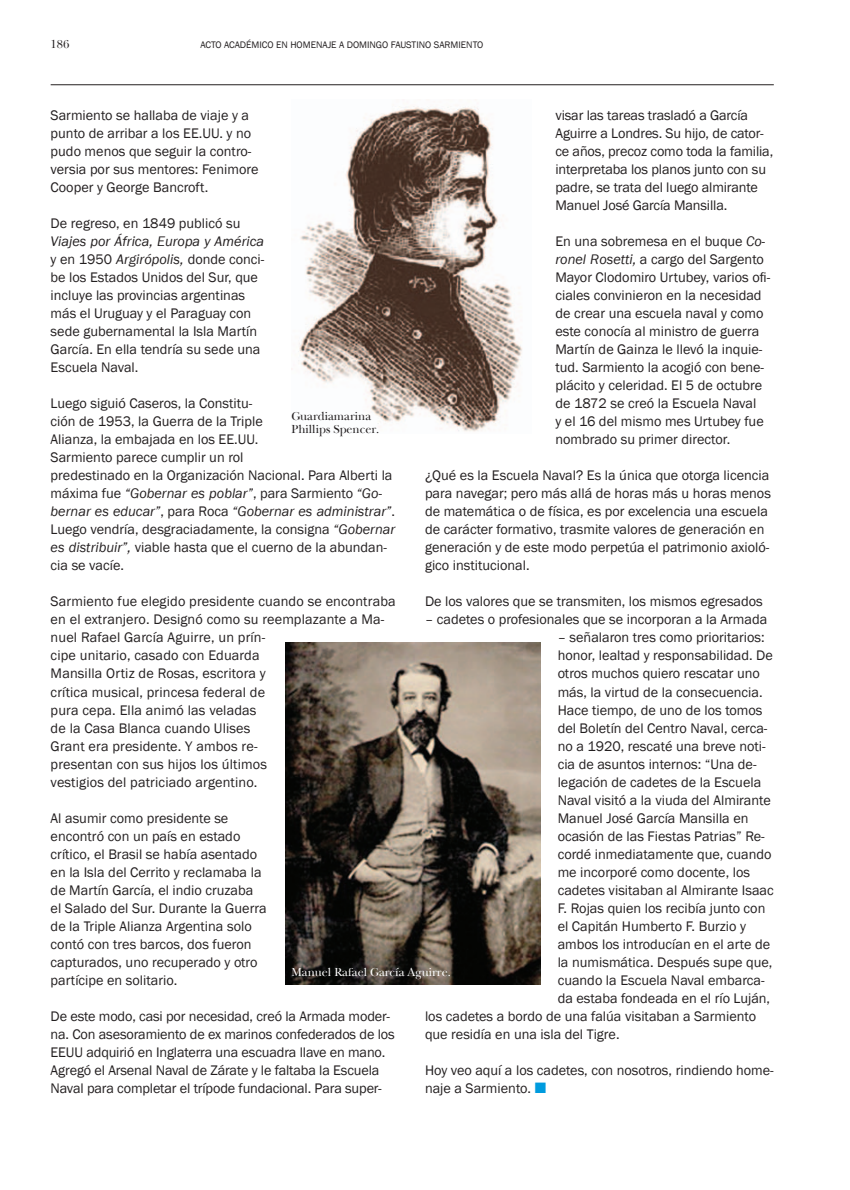
<style>
.page{position:relative;width:850px;height:1190px;background:#fff}
.page>*{position:absolute;margin:0;border:0;box-sizing:border-box;transform-origin:0 0}
.t1{font:14.25px/18px "Franklin Gothic";color:#231f20}
.t2{font:12px/13.5px "New Baskerville";color:#231f20}
.t3{font:12px "New Baskerville";color:#fff}
.t4{font:9.75px "Franklin Gothic";color:#231f20}
.s1{font-style:italic}
.s2{color:#009bde}
</style>
<div class="page">
<hr style="left:51px;top:84px;width:722px;height:1px;background:#231f20">
<img style="left:291px;top:106px;width:232px;height:326px">
<img style="left:285px;top:642px;width:255px;height:342px">
<p class="t2" style="left:51px;top:38px;width:20px">186</p>
<p class="t4" style="left:200px;top:39px;width:284px">ACTO ACADÉMICO EN HOMENAJE A DOMINGO FAUSTINO SARMIENTO</p>
<p class="t1" style="left:555px;top:107px;width:219px">visar las tareas trasladó a García Aguirre a Londres. Su hijo, de cator&shy;ce años, precoz como toda la familia, interpretaba los planos junto con su padre, se trata del luego almirante Manuel José García Mansilla.</p>
<p class="t1" style="left:555px;top:233px;width:216px">En una sobremesa en el buque <span class="s1">Co&shy;ronel Rosetti,</span> a cargo del Sargento Mayor Clodomiro Urtubey, varios ofi&shy;ciales convinieron en la necesidad de crear una escuela naval y como este conocía al ministro de guerra Martín de Gainza le llevó la inquie&shy;tud. Sarmiento la acogió con bene&shy;plácito y celeridad. El 5 de octubre de 1872 se creó la Escuela Naval<br>y el 16 del mismo mes Urtubey fue nombrado su primer director.</p>
<p class="t1" style="left:425px;top:467px;width:347px">¿Qué es la Escuela Naval? Es la única que otorga licencia para navegar; pero más allá de horas más u horas menos de matemática o de física, es por excelencia una escuela de carácter formativo, trasmite valores de generación en generación y de este modo perpetúa el patrimonio axioló&shy;gico institucional.</p>
<p class="t1" style="left:425px;top:593px;width:339px">De los valores que se transmiten, los mismos egresados</p>
<p class="t1" style="left:425px;top:611px;width:344px">– cadetes o profesionales que se incorporan a la Armada</p>
<p class="t1" style="left:557px;top:629px;width:208px">– señalaron tres como prioritarios:</p>
<p class="t1" style="left:557px;top:647px;width:217px">honor, lealtad y responsabilidad. De</p>
<p class="t1" style="left:557px;top:665px;width:204px">otros muchos quiero rescatar uno</p>
<p class="t1" style="left:557px;top:683px;width:206px">más, la virtud de la consecuencia.</p>
<p class="t1" style="left:557px;top:701px;width:206px">Hace tiempo, de uno de los tomos</p>
<p class="t1" style="left:557px;top:719px;width:211px">del Boletín del Centro Naval, cerca-</p>
<p class="t1" style="left:557px;top:737px;width:209px">no a 1920, rescaté una breve noti-</p>
<p class="t1" style="left:557px;top:755px;width:200px">cia de asuntos internos: “Una de-</p>
<p class="t1" style="left:557px;top:773px;width:205px">legación de cadetes de la Escuela</p>
<p class="t1" style="left:557px;top:791px;width:215px">Naval visitó a la viuda del Almirante</p>
<p class="t1" style="left:557px;top:809px;width:192px">Manuel José García Mansilla en</p>
<p class="t1" style="left:557px;top:827px;width:209px">ocasión de las Fiestas Patrias” Re-</p>
<p class="t1" style="left:557px;top:845px;width:215px">cordé inmediatamente que, cuando</p>
<p class="t1" style="left:557px;top:863px;width:194px">me incorporé como docente, los</p>
<p class="t1" style="left:557px;top:881px;width:218px">cadetes visitaban al Almirante Isaac</p>
<p class="t1" style="left:557px;top:899px;width:209px">F. Rojas quien los recibía junto con</p>
<p class="t1" style="left:557px;top:917px;width:190px">el Capitán Humberto F. Burzio y</p>
<p class="t1" style="left:557px;top:935px;width:214px">ambos los introducían en el arte de</p>
<p class="t1" style="left:557px;top:953px;width:216px">la numismática. Después supe que,</p>
<p class="t1" style="left:557px;top:971px;width:208px">cuando la Escuela Naval embarca-</p>
<p class="t1" style="left:557px;top:989px;width:214px">da estaba fondeada en el río Luján,</p>
<p class="t1" style="left:425px;top:1007px;width:332px">los cadetes a bordo de una falúa visitaban a Sarmiento</p>
<p class="t1" style="left:425px;top:1025px;width:196px">que residía en una isla del Tigre.</p>
<p class="t1" style="left:425px;top:1061px;width:350px">Hoy veo aquí a los cadetes, con nosotros, rindiendo home&shy;naje a Sarmiento. <span class="s2">■</span></p>
<p class="t1" style="left:51px;top:107px;width:209px">Sarmiento se hallaba de viaje y a punto de arribar a los EE.UU. y no pudo menos que seguir la contro&shy;versia por sus mentores: Fenimore<br>Cooper y George Bancroft.</p>
<p class="t1" style="left:51px;top:215px;width:191px">De regreso, en 1849 publicó su</p>
<p class="t1" style="left:51px;top:233px;width:215px"><span class="s1">Viajes por África, Europa y América </span>y en 1950 <span class="s1">Argirópolis,</span> donde conci&shy;be los Estados Unidos del Sur, que incluye las provincias argentinas más el Uruguay y el Paraguay con sede gubernamental la Isla Martín<br>García. En ella tendría su sede una<br>Escuela Naval.</p>
<p class="t1" style="left:51px;top:395px;width:346px">Luego siguió Caseros, la Constitu-<br>ción de 1953, la Guerra de la Triple<br>Alianza, la embajada en los EE.UU.<br>Sarmiento parece cumplir un rol<br>predestinado en la Organización Nacional. Para Alberti la máxima fue <span class="s1">“Gobernar es poblar”</span>, para Sarmiento <span class="s1">“Go&shy;bernar es educar”</span>, para Roca <span class="s1">“Gobernar es administrar”</span>.<br>Luego vendría, desgraciadamente, la consigna <span class="s1">“Gobernar es distribuir”,</span> viable hasta que el cuerno de la abundan&shy;cia se vacíe.</p>
<p class="t1" style="left:51px;top:593px;width:346px">Sarmiento fue elegido presidente cuando se encontraba en el extranjero. Designó como su reemplazante a Ma&shy;nuel Rafael García Aguirre, un prín-<br>cipe unitario, casado con Eduarda<br>Mansilla Ortiz de Rosas, escritora y<br>crítica musical, princesa federal de<br>pura cepa. Ella animó las veladas<br>de la Casa Blanca cuando Ulises<br>Grant era presidente. Y ambos re-<br>presentan con sus hijos los últimos<br>vestigios del patriciado argentino.</p>
<p class="t1" style="left:51px;top:809px;width:217px">Al asumir como presidente se encontró con un país en estado crítico, el Brasil se había asentado en la Isla del Cerrito y reclamaba la de Martín García, el indio cruzaba el Salado del Sur. Durante la Guerra de la Triple Alianza Argentina solo contó con tres barcos, dos fueron capturados, uno recuperado y otro partícipe en solitario.</p>
<p class="t1" style="left:51px;top:1007px;width:345px">De este modo, casi por necesidad, creó la Armada moder&shy;na. Con asesoramiento de ex marinos confederados de los EEUU adquirió en Inglaterra una escuadra llave en mano.<br>Agregó el Arsenal Naval de Zárate y le faltaba la Escuela Naval para completar el trípode fundacional. Para super-</p>
<p class="t2" style="left:291px;top:409px;width:89px">Guardiamarina<br>Phillips Spencer.</p>
<p class="t3" style="left:291px;top:965px;width:161px">Manuel Rafael García Aguirre.</p>
</div>
